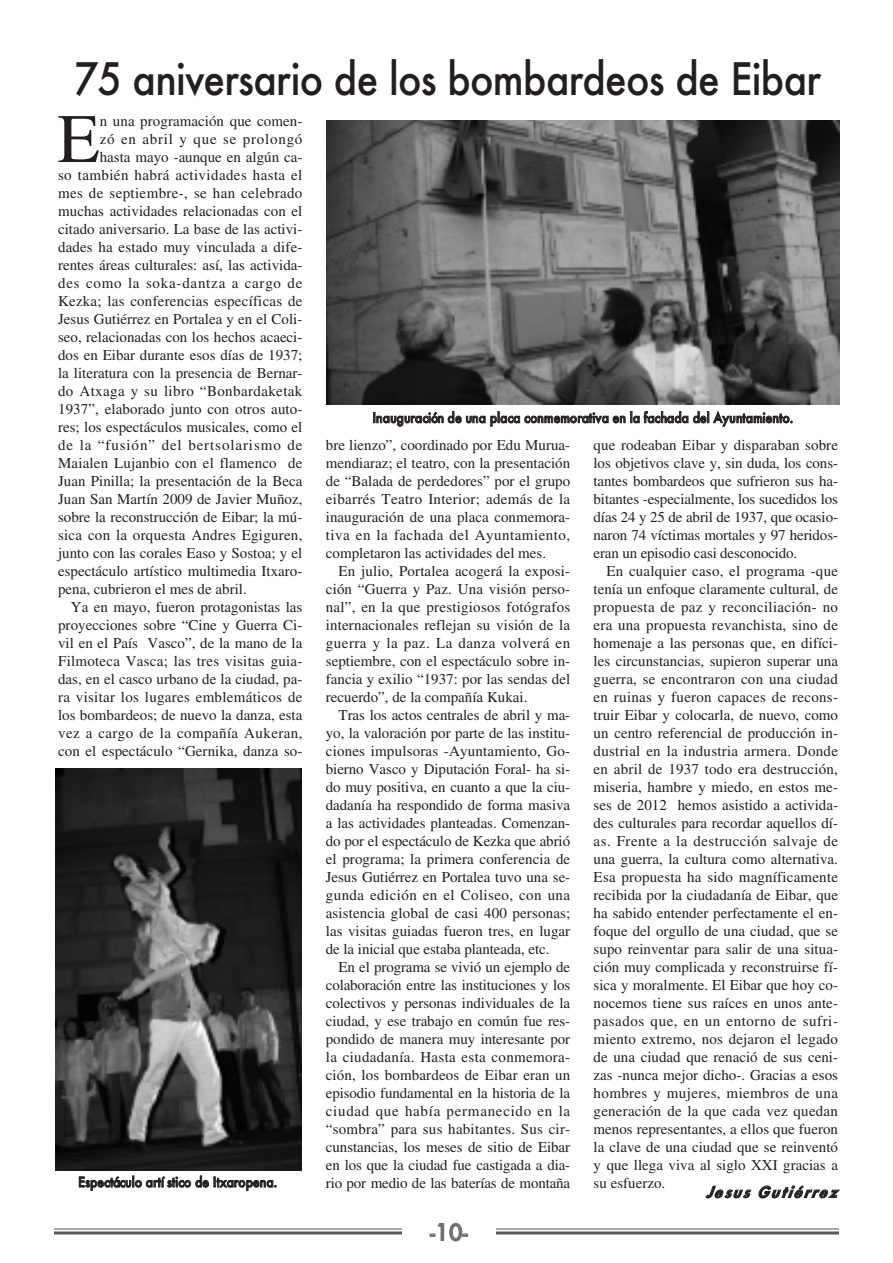
<style>
.page{position:relative;width:893px;height:1263px;background:#fff}
.page>*{position:absolute;margin:0;border:0;box-sizing:border-box;transform-origin:0 0}
.t1{font:69.3px "Times";color:#231f20}
.t2{font:500 43.5px "Futura";letter-spacing:-.02em;color:#231f20;scale:.9 1}
.t3{font:500 22.5px "Futura";color:#6c6d70}
.t4{font:15px/18px "Times";color:#231f20;text-align:justify}
.t5{font:15px "Times";letter-spacing:.025em;color:#231f20}
.t6{font:15px "Times";letter-spacing:.02em;color:#231f20}
.t7{font:15px "Times";letter-spacing:.06em;color:#231f20}
.t8{font:15px "Times";letter-spacing:.05em;color:#231f20}
.t9{font:15px "Times";letter-spacing:.055em;color:#231f20}
.t10{font:italic 800 15px "Futura";letter-spacing:.145em;color:#231f20}
.t11{font:500 13.5px "Futura";color:#231f20;scale:.9 1}
</style>
<div class="page">
<hr style="left:54px;top:1228px;width:785px;height:1px;background:#57585a">
<hr style="left:54px;top:1231px;width:785px;height:3px;background:#57585a">
<div style="left:402px;top:1212px;width:93px;height:45px;background:#fff"></div>
<img style="left:326px;top:120px;width:513px;height:284px">
<img style="left:55px;top:769px;width:247px;height:401px">
<h2 class="t2" style="left:74px;top:54px;width:831px">75 aniversario de los bombardeos de Eibar</h2>
<h1 class="t1" style="left:57px;top:115px;width:44px">E</h1>
<p class="t4" style="left:100px;top:114px;width:204px">n una programación que comen-</p>
<p class="t9" style="left:100px;top:134px;width:204px">zó en abril y que se prolongó</p>
<p class="t4" style="left:100px;top:150px;width:204px">hasta mayo -aunque en algún ca-</p>
<p class="t5" style="left:58px;top:170px;width:246px">so también habrá actividades hasta el</p>
<p class="t5" style="left:58px;top:188px;width:246px">mes de septiembre-, se han celebrado</p>
<p class="t4" style="left:58px;top:204px;width:246px">muchas actividades relacionadas con el</p>
<p class="t4" style="left:58px;top:222px;width:246px">citado aniversario. La base de las activi-</p>
<p class="t4" style="left:58px;top:240px;width:246px">dades ha estado muy vinculada a dife-</p>
<p class="t4" style="left:58px;top:258px;width:246px">rentes áreas culturales: así, las activida-</p>
<p class="t8" style="left:58px;top:278px;width:246px">des como la soka-dantza a cargo de</p>
<p class="t4" style="left:58px;top:294px;width:246px">Kezka; las conferencias específicas de</p>
<p class="t4" style="left:58px;top:312px;width:246px">Jesus Gutiérrez en Portalea y en el Coli-</p>
<p class="t4" style="left:58px;top:330px;width:246px">seo, relacionadas con los hechos acaeci-</p>
<p class="t4" style="left:58px;top:348px;width:246px">dos en Eibar durante esos días de 1937;</p>
<p class="t4" style="left:58px;top:366px;width:246px">la literatura con la presencia de Bernar-</p>
<p class="t5" style="left:58px;top:386px;width:246px">do Atxaga y su libro “Bonbardaketak</p>
<p class="t4" style="left:58px;top:402px;width:246px">1937”, elaborado junto con otros auto-</p>
<p class="t4" style="left:58px;top:420px;width:246px">res; los espectáculos musicales, como el</p>
<p class="t7" style="left:58px;top:440px;width:246px">de la “fusión” del bertsolarismo de</p>
<p class="t4" style="left:58px;top:456px;width:246px">Maialen Lujanbio con el flamenco de</p>
<p class="t4" style="left:58px;top:474px;width:246px">Juan Pinilla; la presentación de la Beca</p>
<p class="t4" style="left:58px;top:492px;width:246px">Juan San Martín 2009 de Javier Muñoz,</p>
<p class="t4" style="left:58px;top:510px;width:246px">sobre la reconstrucción de Eibar; la mú-</p>
<p class="t4" style="left:58px;top:528px;width:246px">sica con la orquesta Andres Egiguren,</p>
<p class="t4" style="left:58px;top:546px;width:246px">junto con las corales Easo y Sostoa; y el</p>
<p class="t4" style="left:58px;top:564px;width:246px">espectáculo artístico multimedia Itxaro-</p>
<p class="t4" style="left:58px;top:582px;width:190px">pena, cubrieron el mes de abril.</p>
<p class="t4" style="left:71px;top:600px;width:233px">Ya en mayo, fueron protagonistas las</p>
<p class="t4" style="left:58px;top:618px;width:246px">proyecciones sobre “Cine y Guerra Ci-</p>
<p class="t4" style="left:58px;top:636px;width:246px">vil en el País Vasco”, de la mano de la</p>
<p class="t4" style="left:58px;top:654px;width:246px">Filmoteca Vasca; las tres visitas guia-</p>
<p class="t4" style="left:58px;top:672px;width:246px">das, en el casco urbano de la ciudad, pa-</p>
<p class="t6" style="left:58px;top:692px;width:246px">ra visitar los lugares emblemáticos de</p>
<p class="t4" style="left:58px;top:708px;width:246px">los bombardeos; de nuevo la danza, esta</p>
<p class="t5" style="left:58px;top:728px;width:246px">vez a cargo de la compañía Aukeran,</p>
<p class="t4" style="left:58px;top:744px;width:246px">con el espectáculo “Gernika, danza so-</p>
<p class="t11" style="left:78px;top:1174px;width:223px">Espectáculo artí stico de Itxaropena.</p>
<p class="t11" style="left:373px;top:410px;width:469px">Inauguración de una placa conmemorativa en la fachada del Ayuntamiento.</p>
<p class="t4" style="left:326px;top:438px;width:246px">bre lienzo”, coordinado por Edu Murua&shy;mendiaraz; el teatro, con la presentación de “Balada de perdedores” por el grupo eibarrés Teatro Interior; además de la inauguración de una placa conmemora&shy;tiva en la fachada del Ayuntamiento, completaron las actividades del mes.</p>
<p class="t4" style="left:326px;top:564px;width:246px;text-indent:13px">En julio, Portalea acogerá la exposi&shy;ción “Guerra y Paz. Una visión perso&shy;nal”, en la que prestigiosos fotógrafos internacionales reflejan su visión de la guerra y la paz. La danza volverá en septiembre, con el espectáculo sobre in&shy;fancia y exilio “1937: por las sendas del recuerdo”, de la compañía Kukai.</p>
<p class="t4" style="left:326px;top:708px;width:246px;text-indent:13px">Tras los actos centrales de abril y ma&shy;yo, la valoración por parte de las institu&shy;ciones impulsoras -Ayuntamiento, Go&shy;bierno Vasco y Diputación Foral- ha si&shy;do muy positiva, en cuanto a que la ciu&shy;dadanía ha respondido de forma masiva a las actividades planteadas. Comenzan&shy;do por el espectáculo de Kezka que abrió el programa; la primera conferencia de Jesus Gutiérrez en Portalea tuvo una se&shy;gunda edición en el Coliseo, con una asistencia global de casi 400 personas; las visitas guiadas fueron tres, en lugar de la inicial que estaba planteada, etc.</p>
<p class="t4" style="left:326px;top:960px;width:246px;text-indent:13px">En el programa se vivió un ejemplo de colaboración entre las instituciones y los colectivos y personas individuales de la ciudad, y ese trabajo en común fue res&shy;pondido de manera muy interesante por la ciudadanía. Hasta esta conmemora&shy;ción, los bombardeos de Eibar eran un episodio fundamental en la historia de la ciudad que había permanecido en la “sombra” para sus habitantes. Sus cir&shy;cunstancias, los meses de sitio de Eibar en los que la ciudad fue castigada a dia&shy;rio por medio de las baterías de montaña</p>
<h3 class="t3" style="left:430px;top:1219px;width:39px">-10-</h3>
<p class="t4" style="left:594px;top:438px;width:246px">que rodeaban Eibar y disparaban sobre los objetivos clave y, sin duda, los cons&shy;tantes bombardeos que sufrieron sus ha&shy;bitantes -especialmente, los sucedidos los días 24 y 25 de abril de 1937, que ocasio&shy;naron 74 víctimas mortales y 97 heridos&shy;eran un episodio casi desconocido.</p>
<p class="t4" style="left:594px;top:564px;width:246px;text-indent:13px">En cualquier caso, el programa -que tenía un enfoque claramente cultural, de propuesta de paz y reconciliación- no era una propuesta revanchista, sino de homenaje a las personas que, en difíci&shy;les circunstancias, supieron superar una guerra, se encontraron con una ciudad en ruinas y fueron capaces de recons&shy;truir Eibar y colocarla, de nuevo, como un centro referencial de producción in&shy;dustrial en la industria armera. Donde en abril de 1937 todo era destrucción, miseria, hambre y miedo, en estos me&shy;ses de 2012 hemos asistido a activida&shy;des culturales para recordar aquellos dí&shy;as. Frente a la destrucción salvaje de una guerra, la cultura como alternativa.<br>Esa propuesta ha sido magníficamente recibida por la ciudadanía de Eibar, que ha sabido entender perfectamente el en&shy;foque del orgullo de una ciudad, que se supo reinventar para salir de una situa&shy;ción muy complicada y reconstruirse fí&shy;sica y moralmente. El Eibar que hoy co&shy;nocemos tiene sus raíces en unos ante&shy;pasados que, en un entorno de sufri&shy;miento extremo, nos dejaron el legado de una ciudad que renació de sus ceni&shy;zas -nunca mejor dicho-. Gracias a esos hombres y mujeres, miembros de una generación de la que cada vez quedan menos representantes, a ellos que fueron la clave de una ciudad que se reinventó y que llega viva al siglo XXI gracias a su esfuerzo.</p>
<p class="t10" style="left:706px;top:1185px;width:132px">Jesus Gutiérrez</p>
</div>
